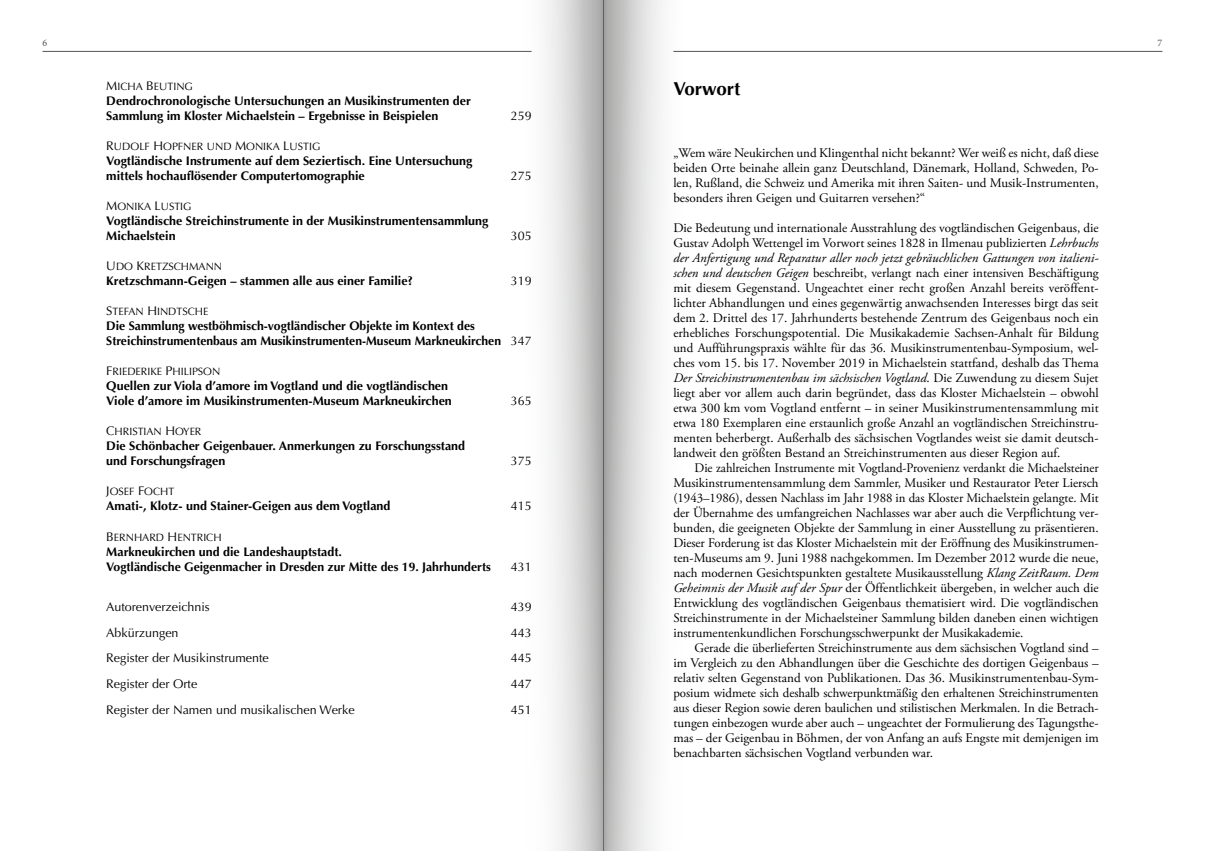
<style>
.page{position:relative;width:1205px;height:851px;background:#fff}
.page>*{position:absolute;margin:0;border:0;box-sizing:border-box;transform-origin:0 0}
.t1{font:700 18.75px "Optima LT Pro";color:#000}
.t2{font:13.12px/15px "Adobe Garamond Pro";color:#000;text-align:justify}
.t3{font:700 12.5px/15px "Optima LT Pro";color:#000}
.t4{font:12.5px "Optima LT Pro";color:#000}
.t5{font:10.62px "Optima LT Pro Roman SC850";color:#000}
.t6{font:10px "Minion Pro";color:#565656}
.s1{font-size:12.5px}
.s2{font-weight:400}
.s3{font-style:italic}
</style>
<div class="page">
<svg style="left:522px;top:0;width:81px;height:850px"></svg>
<svg style="left:603px;top:0;width:82px;height:850px"></svg>
<hr style="left:43px;top:51px;width:488px;height:1px;background:#565656">
<hr style="left:673px;top:51px;width:489px;height:1px;background:#565656">
<p class="t6" style="left:43px;top:36px;width:6px">6</p>
<p class="t6" style="left:1157px;top:36px;width:6px">7</p>
<h1 class="t1" style="left:673px;top:76px;width:69px">Vorwort</h1>
<p class="t5" style="left:106px;top:80px;width:88px"><span class="s1">M</span>ICHA <span class="s1">B</span> EUTING</p>
<p class="t3" style="left:106px;top:93px;width:366px">Dendrochronologische Untersuchungen an Musikinstrumenten der<br>Sammlung im Kloster Michaelstein – Ergebnisse in Beispielen</p>
<p class="t4" style="left:511px;top:108px;width:22px">259</p>
<p class="t5" style="left:106px;top:140px;width:215px"><span class="s1">R</span>UDOLF <span class="s1">H</span>OPFNER UND <span class="s1">M</span>ONIKA <span class="s1">L</span>USTIG</p>
<p class="t3" style="left:106px;top:153px;width:367px">Vogtländische Instrumente auf dem Seziertisch. Eine Untersuchung mittels hochauflösender Computertomographie</p>
<p class="t5" style="left:106px;top:200px;width:87px"><span class="s1">M</span>ONIKA <span class="s1">L</span>USTIG</p>
<p class="t3" style="left:106px;top:213px;width:384px">Vogtländische Streichinstrumente in der Musikinstrumentensammlung<br>Michaelstein</p>
<p class="t4" style="left:511px;top:168px;width:22px">275</p>
<p class="t4" style="left:511px;top:228px;width:22px">305</p>
<p class="t5" style="left:106px;top:260px;width:117px"><span class="s1">U</span> DO <span class="s1">K</span>RETZSCHMANN</p>
<p class="t3" style="left:106px;top:273px;width:308px">Kretzschmann-Geigen – stammen alle aus einer Familie?</p>
<p class="t4" style="left:511px;top:273px;width:22px">319</p>
<p class="t5" style="left:106px;top:305px;width:104px"><span class="s1">S</span>TEFAN <span class="s1">H</span>INDTSCH E</p>
<p class="t3" style="left:106px;top:318px;width:427px">Die Sammlung westböhmisch-vogtländischer Objekte im Kontext des<br>Streichinstrumentenbaus am Musikinstrumenten-Museum Markneukirchen <span class="s2">347</span></p>
<p class="t5" style="left:106px;top:365px;width:116px"><span class="s1">F</span>RIEDERIKE <span class="s1">P</span>H ILIPSON</p>
<p class="t3" style="left:106px;top:378px;width:347px">Quellen zur Viola d’amore im Vogtland und die vogtländischen<br>Viole d’amore im Musikinstrumenten-Museum Markneukirchen</p>
<p class="t4" style="left:511px;top:393px;width:22px">365</p>
<p class="t5" style="left:106px;top:425px;width:97px"><span class="s1">C</span>H RISTIAN <span class="s1">H</span>OYER</p>
<p class="t3" style="left:106px;top:438px;width:360px">Die Schönbacher Geigenbauer. Anmerkungen zu Forschungsstand und Forschungsfragen</p>
<p class="t4" style="left:511px;top:453px;width:22px">375</p>
<p class="t5" style="left:106px;top:485px;width:70px"><span class="s1">J</span>OSEF <span class="s1">F</span>OCHT</p>
<p class="t3" style="left:106px;top:498px;width:286px">Amati-, Klotz- und Stainer-Geigen aus dem Vogtland</p>
<p class="t4" style="left:511px;top:498px;width:22px">415</p>
<p class="t5" style="left:106px;top:530px;width:115px"><span class="s1">B</span> ERNHARD <span class="s1">H</span>ENTRICH</p>
<p class="t3" style="left:106px;top:543px;width:386px">Markneukirchen und die Landeshauptstadt.<br>Vogtländische Geigenmacher in Dresden zur Mitte des 19. Jahrhunderts</p>
<p class="t4" style="left:511px;top:558px;width:22px">431</p>
<p class="t4" style="left:106px;top:599px;width:105px">Autorenverzeichnis</p>
<p class="t4" style="left:511px;top:599px;width:22px">439</p>
<p class="t4" style="left:106px;top:624px;width:74px">Abkürzungen</p>
<p class="t4" style="left:511px;top:624px;width:22px">443</p>
<p class="t4" style="left:106px;top:650px;width:164px">Register der Musikinstrumente</p>
<p class="t4" style="left:511px;top:650px;width:22px">445</p>
<p class="t4" style="left:106px;top:676px;width:92px">Register der Orte</p>
<p class="t4" style="left:511px;top:676px;width:22px">447</p>
<p class="t4" style="left:106px;top:701px;width:250px">Register der Namen und musikalischen Werke</p>
<p class="t4" style="left:511px;top:701px;width:22px">451</p>
<p class="t2" style="left:673px;top:145px;width:427px">„Wem wäre Neukirchen und Klingenthal nicht bekannt? Wer weiß es nicht, daß diese beiden Orte beinahe allein ganz Deutschland, Dänemark, Holland, Schweden, Po&shy;len, Rußland, die Schweiz und Amerika mit ihren Saiten- und Musik-Instrumenten, besonders ihren Geigen und Guitarren versehen?“</p>
<p class="t2" style="left:673px;top:220px;width:427px">Die Bedeutung und internationale Ausstrahlung des vogtländischen Geigenbaus, die Gustav Adolph Wettengel im Vorwort seines 1828 in Ilmenau publizierten <span class="s3">Lehrbuchs der Anfertigung und Reparatur aller noch jetzt gebräuchlichen Gattungen von italieni‑ schen und deutschen Geigen</span> beschreibt, verlangt nach einer intensiven Beschäftigung mit diesem Gegenstand. Ungeachtet einer recht großen Anzahl bereits veröffent&shy;lichter Abhandlungen und eines gegenwärtig anwachsenden Interesses birgt das seit dem 2. Drittel des 17. Jahrhunderts bestehende Zentrum des Geigenbaus noch ein erhebliches Forschungspotential. Die Musikakademie Sachsen-Anhalt für Bildung und Aufführungspraxis wählte für das 36. Musikinstrumentenbau-Symposium, wel‑ ches vom 15. bis 17. November 2019 in Michaelstein stattfand, deshalb das Thema <span class="s3">Der Streichinstrumentenbau im sächsischen Vogtland</span>. Die Zuwendung zu diesem Sujet liegt aber vor allem auch darin begründet, dass das Kloster Michaelstein – obwohl etwa 300 km vom Vogtland entfernt – in seiner Musikinstrumentensammlung mit etwa 180 Exemplaren eine erstaunlich große Anzahl an vogtländischen Streichinstru&shy;menten beherbergt. Außerhalb des sächsischen Vogtlandes weist sie damit deutsch&shy;landweit den größten Bestand an Streichinstrumenten aus dieser Region auf.</p>
<p class="t2" style="left:673px;top:460px;width:427px;text-indent:21px">Die zahlreichen Instrumente mit Vogtland-Provenienz verdankt die Michaelsteiner Musikinstrumentensammlung dem Sammler, Musiker und Restaurator Peter Liersch (1943–1986), dessen Nachlass im Jahr 1988 in das Kloster Michaelstein gelangte. Mit der Übernahme des umfangreichen Nachlasses war aber auch die Verpflichtung ver&shy;bunden, die geeigneten Objekte der Sammlung in einer Ausstellung zu präsentieren.<br>Dieser Forderung ist das Kloster Michaelstein mit der Eröffnung des Musikinstrumen&shy;ten-Museums am 9. Juni 1988 nachgekommen. Im Dezember 2012 wurde die neue, nach modernen Gesichtspunkten gestaltete Musikausstellung <span class="s3">Klang ZeitRaum. Dem Geheimnis der Musik auf der Spur</span> der Öffentlichkeit übergeben, in welcher auch die Entwicklung des vogtländischen Geigenbaus thematisiert wird. Die vogtländischen Streichinstrumente in der Michaelsteiner Sammlung bilden daneben einen wichtigen instrumentenkundlichen Forschungsschwerpunkt der Musikakademie.</p>
<p class="t2" style="left:673px;top:640px;width:427px;text-indent:21px">Gerade die überlieferten Streichinstrumente aus dem sächsischen Vogtland sind – im Vergleich zu den Abhandlungen über die Geschichte des dortigen Geigenbaus – relativ selten Gegenstand von Publikationen. Das 36. Musikinstrumentenbau-Sym&shy;posium widmete sich deshalb schwerpunktmäßig den erhaltenen Streichinstrumenten aus dieser Region sowie deren baulichen und stilistischen Merkmalen. In die Betrach&shy;tungen einbezogen wurde aber auch – ungeachtet der Formulierung des Tagungsthe&shy;mas – der Geigenbau in Böhmen, der von Anfang an aufs Engste mit demjenigen im benachbarten sächsischen Vogtland verbunden war.</p>
</div>
